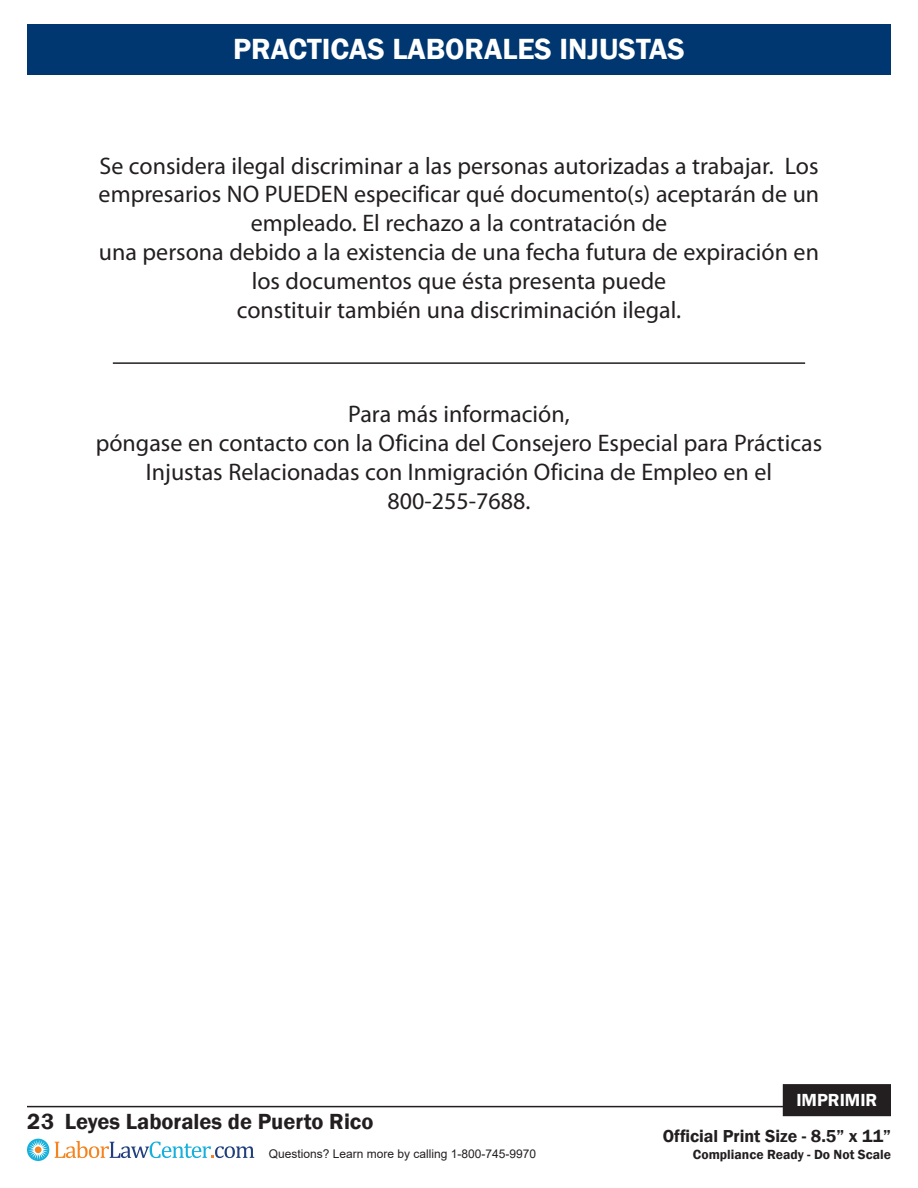
<style>
.page{position:relative;width:918px;height:1188px;background:#fff}
.page>*{position:absolute;margin:0;border:0;box-sizing:border-box;transform-origin:0 0}
.t1{font:600 30px "Franklin Gothic";color:#fff}
.t2{font:24px/28.8px "Myriad Pro";color:#231f20;text-align:center}
.t3{font:600 22.5px "Franklin Gothic";color:#231f20}
.t4{font:600 18px "Franklin Gothic";color:#fff}
.t5{font:600 17.85px "Franklin Gothic";color:#231f20}
.t6{font:600 13.65px "Franklin Gothic";color:#231f20}
.t7{font:12px "Arial";color:#231f20}
</style>
<div class="page">
<hr style="left:27px;top:1106px;width:864px;height:1px;background:#231f20">
<svg style="left:27px;top:1139px;width:22px;height:22px"></svg>
<div style="left:35px;top:1146px;width:7px;height:7px;background:#f58320;border-radius:50%"></div>
<svg style="left:55px;top:1141px;width:199px;height:17px"></svg>
<div style="left:784px;top:1086px;width:106px;height:29px;background:#231f20"></div>
<div style="left:783px;top:1084px;width:108px;height:32px;border:3px solid #231f20"></div>
<div style="left:27px;top:24px;width:864px;height:50px;background:#003770"></div>
<hr style="left:113px;top:362px;width:692px;height:2px;background:#231f20">
<p class="t1" style="left:233px;top:31px;width:453px">PRACTICAS LABORALES INJUSTAS</p>
<p class="t2" style="left:99px;top:151px;width:722px">Se considera ilegal discriminar a las personas autorizadas a trabajar. Los empresarios NO PUEDEN especificar qué documento(s) aceptarán de un empleado. El rechazo a la contratación de<br>una persona debido a la existencia de una fecha futura de expiración en los documentos que ésta presenta puede<br>constituir también una discriminación ilegal.</p>
<p class="t2" style="left:96px;top:400px;width:728px">Para más información,<br>póngase en contacto con la Oficina del Consejero Especial para Prácticas Injustas Relacionadas con Inmigración Oficina de Empleo en el 800-255-7688.</p>
<p class="t3" style="left:27px;top:1107px;width:348px">23 Leyes Laborales de Puerto Rico</p>
<p class="t7" style="left:269px;top:1146px;width:269px">Questions? Learn more by calling 1-800-745-9970</p>
<p class="t4" style="left:796px;top:1089px;width:83px">IMPRIMIR</p>
<p class="t5" style="left:663px;top:1125px;width:230px">Official Print Size - 8.5” x 11”</p>
<p class="t6" style="left:693px;top:1146px;width:200px">Compliance Ready - Do Not Scale</p>
</div>
